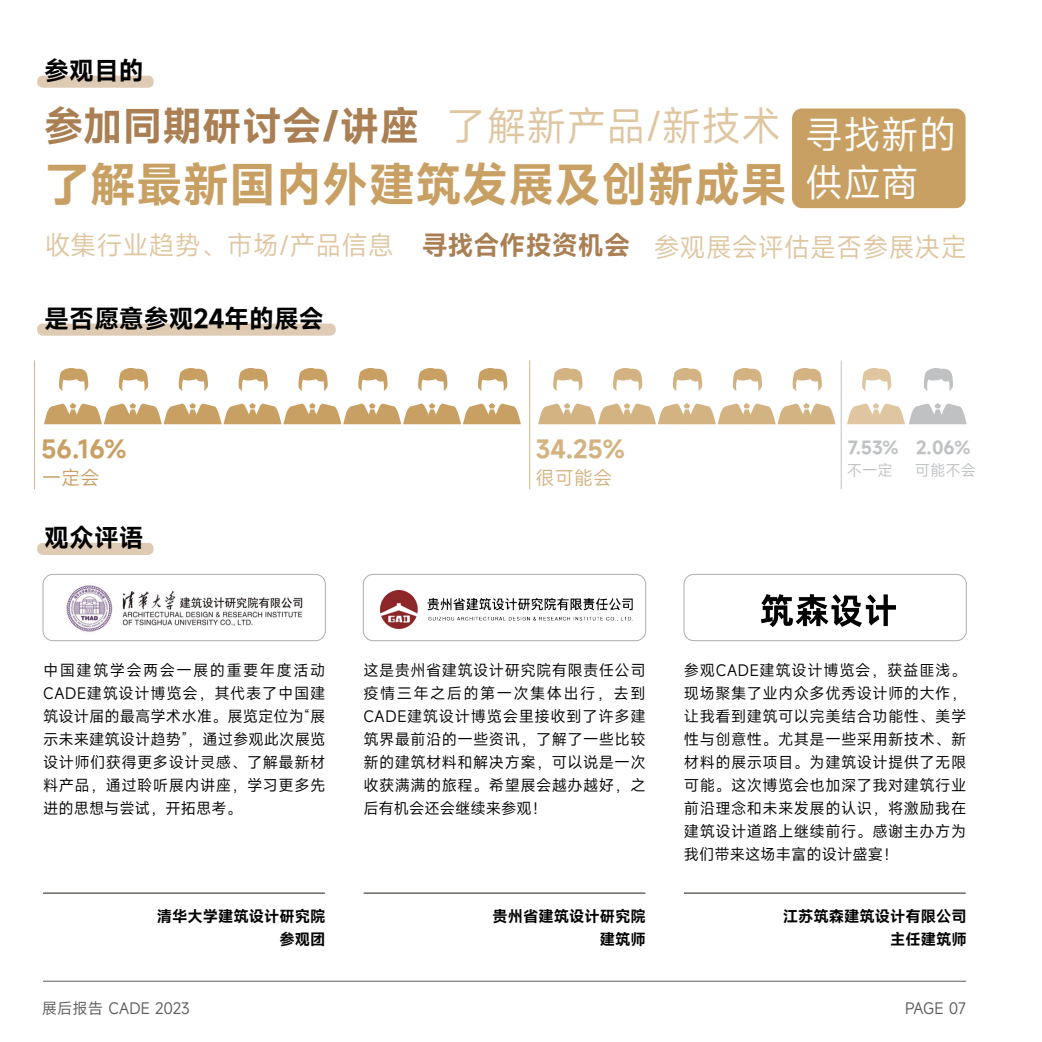
<style>
.page{position:relative;width:1042px;height:1042px;background:#fff}
.page>*{position:absolute;margin:0;border:0;box-sizing:border-box;transform-origin:0 0}
.t1{font:600 46.38px "Mi Sans";color:#c9a063}
.t2{font:600 39.73px "Mi Sans";color:#a97f53}
.t3{font:39.73px "Mi Sans";color:#dfc6a1}
.t4{font:37.98px/47.4px "Mi Sans";color:#fff}
.t5{font:26.07px "Mi Sans";color:#dfc6a1}
.t6{font:600 26.07px "Mi Sans";color:#a97f53}
.t7{font:600 24.85px "Mi Sans";color:#030303}
.t8{font:600 23.8px "Mi Sans";color:#c9a063}
.t9{font:600 23.8px "Mi Sans";color:#d4b382}
.t10{font:19.07px "Mi Sans";color:#d4b382}
.t11{font:19.07px "Mi Sans";color:#c9a063}
.t12{font:600 17.15px "Mi Sans";color:#bfc1c3}
.t13{font:15.4px/22.9px "Mi Sans";letter-spacing:.025em;color:#030303;text-align:justify}
.t14{font:600 15.4px/22.9px "Mi Sans";color:#030303;text-align:right}
.t15{font:15.4px "Mi Sans";color:#595a5c}
.t16{font:15.4px "Mi Sans";color:#bfc1c3}
</style>
<div class="page">
<div style="left:683px;top:574px;width:284px;height:67px;border:1px solid #acaeb1;border-radius:10px"></div>
<div style="left:363px;top:574px;width:283px;height:67px;border:1px solid #acaeb1;border-radius:10px"></div>
<img style="left:56px;top:574px;width:256px;height:68px">
<img style="left:762px;top:594px;width:133px;height:32px">
<img style="left:380px;top:591px;width:252px;height:37px">
<div style="left:792px;top:108px;width:173px;height:100px;background:#c9a063;border-radius:10px"></div>
<div style="left:37px;top:76px;width:117px;height:12px;background:#dfcbb4;border-radius:6px"></div>
<div style="left:37px;top:323px;width:299px;height:13px;background:#dfcbb4;border-radius:6px"></div>
<div style="left:37px;top:543px;width:117px;height:12px;background:#dfcbb4;border-radius:6px"></div>
<hr style="left:43px;top:893px;width:282px;height:1px;background:#211814">
<hr style="left:364px;top:893px;width:281px;height:1px;background:#211814">
<hr style="left:684px;top:893px;width:281px;height:1px;background:#211814">
<svg style="left:59px;top:368px;width:30px;height:23px"></svg>
<svg style="left:118px;top:368px;width:30px;height:23px"></svg>
<svg style="left:178px;top:368px;width:30px;height:23px"></svg>
<svg style="left:238px;top:368px;width:30px;height:23px"></svg>
<svg style="left:298px;top:368px;width:30px;height:23px"></svg>
<svg style="left:358px;top:368px;width:30px;height:23px"></svg>
<svg style="left:418px;top:368px;width:30px;height:23px"></svg>
<svg style="left:478px;top:368px;width:29px;height:23px"></svg>
<svg style="left:44px;top:403px;width:477px;height:21px"></svg>
<svg style="left:553px;top:368px;width:30px;height:23px"></svg>
<svg style="left:613px;top:368px;width:29px;height:23px"></svg>
<svg style="left:673px;top:368px;width:29px;height:23px"></svg>
<svg style="left:732px;top:368px;width:30px;height:23px"></svg>
<svg style="left:792px;top:368px;width:30px;height:23px"></svg>
<svg style="left:538px;top:403px;width:297px;height:21px"></svg>
<svg style="left:862px;top:368px;width:29px;height:23px"></svg>
<svg style="left:924px;top:368px;width:29px;height:23px"></svg>
<svg style="left:847px;top:403px;width:120px;height:21px"></svg>
<hr style="left:529px;top:360px;width:1px;height:129px;background:#d4b382">
<hr style="left:841px;top:360px;width:1px;height:129px;background:#bfc1c3">
<hr style="left:34px;top:360px;width:1px;height:129px;background:#d4b382">
<hr style="left:43px;top:981px;width:923px;height:1px;background:#595a5c">
<h3 class="t7" style="left:44px;top:54px;width:101px">参观目的</h3>
<h2 class="t2" style="left:43px;top:99px;width:378px">参加同期研讨会/讲座</h2>
<h2 class="t3" style="left:447px;top:99px;width:336px">了解新产品/新技术</h2>
<h1 class="t1" style="left:43px;top:153px;width:745px">了解最新国内外建筑发展及创新成果</h1>
<h3 class="t4" style="left:805px;top:111px;width:153px">寻找新的供应商</h3>
<h3 class="t5" style="left:44px;top:227px;width:351px">收集行业趋势、市场/产品信息</h3>
<h3 class="t7" style="left:44px;top:302px;width:281px">是否愿意参观24年的展会</h3>
<h3 class="t6" style="left:421px;top:227px;width:210px">寻找合作投资机会</h3>
<h3 class="t5" style="left:653px;top:230px;width:315px">参观展会评估是否参展决定</h3>
<h3 class="t8" style="left:42px;top:433px;width:86px">56.16%</h3>
<h3 class="t9" style="left:535px;top:433px;width:90px">34.25%</h3>
<p class="t11" style="left:42px;top:465px;width:59px">一定会</p>
<p class="t10" style="left:535px;top:465px;width:78px">很可能会</p>
<h3 class="t7" style="left:44px;top:521px;width:101px">观众评语</h3>
<p class="t12" style="left:848px;top:436px;width:52px">7.53%</p>
<p class="t16" style="left:847px;top:459px;width:47px">不一定</p>
<p class="t12" style="left:916px;top:436px;width:56px">2.06%</p>
<p class="t16" style="left:915px;top:459px;width:63px">可能不会</p>
<p class="t13" style="left:43px;top:658px;width:284px">中国建筑学会两会一展的重要年度活动CADE建筑设计博览会，其代表了中国建筑设计届的最高学术水准。展览定位为“展示未来建筑设计趋势”，通过参观此次展览设计师们获得更多设计灵感、了解最新材料产品，通过聆听展内讲座，学习更多先进的思想与尝试，开拓思考。</p>
<p class="t14" style="left:157px;top:904px;width:170px">清华大学建筑设计研究院参观团</p>
<p class="t13" style="left:363px;top:658px;width:284px">这是贵州省建筑设计研究院有限责任公司疫情三年之后的第一次集体出行，去到CADE建筑设计博览会里接收到了许多建筑界最前沿的一些资讯，了解了一些比较新的建筑材料和解决方案，可以说是一次收获满满的旅程。希望展会越办越好，之后有机会还会继续来参观！</p>
<p class="t14" style="left:492px;top:904px;width:155px">贵州省建筑设计研究院建筑师</p>
<p class="t13" style="left:684px;top:658px;width:284px">参观CADE建筑设计博览会，获益匪浅。现场聚集了业内众多优秀设计师的大作，让我看到建筑可以完美结合功能性、美学性与创意性。尤其是一些采用新技术、新材料的展示项目。为建筑设计提供了无限可能。这次博览会也加深了我对建筑行业前沿理念和未来发展的认识，将激励我在建筑设计道路上继续前行。感谢主办方为我们带来这场丰富的设计盛宴！</p>
<p class="t14" style="left:783px;top:904px;width:185px">江苏筑森建筑设计有限公司主任建筑师</p>
<p class="t15" style="left:42px;top:997px;width:150px">展后报告 CADE 2023</p>
<p class="t15" style="left:905px;top:997px;width:62px">PAGE 07</p>
</div>
